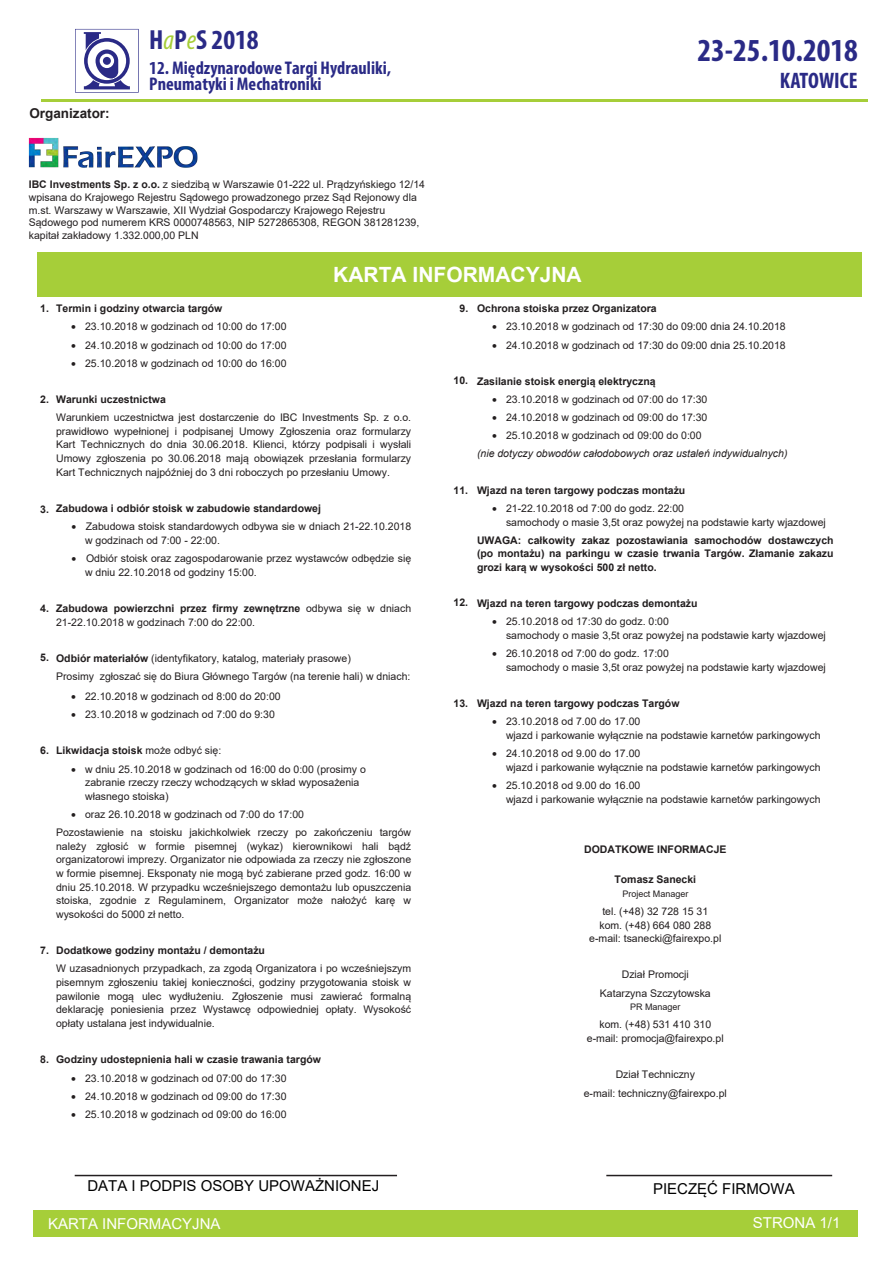
<style>
.page{position:relative;width:893px;height:1263px;background:#fff}
.page>*{position:absolute;margin:0;border:0;box-sizing:border-box;transform-origin:0 0}
.t1{font:700 condensed 32.25px "Myriad Pro";color:#2a2a86}
.t2{font:700 condensed 27.75px "Myriad Pro";color:#2a2a86}
.t3{font:700 condensed 22.5px "Myriad Pro";color:#2a2a86}
.t4{font:700 21px "Arial";color:#fff}
.t5{font:700 condensed 18.45px/16.8px "Myriad Pro";color:#2a2a86}
.t6{font:15px "Arial";color:#000}
.t7{font:15px "Arial";color:#fff}
.t8{font:700 13.5px "Arial";color:#231f20}
.t9{font:10.5px/13.6px "Arial";color:#221e1f}
.t10{font:700 10.5px/13.6px "Arial";color:#221e1f;text-align:justify}
.t11{font:10.5px/12.6px "Arial";color:#231f20}
.t12{font:italic 10.5px/18.1px "Arial";color:#221e1f}
.t13{font:9px "Arial";color:#221e1f}
.s1{font-weight:400;font-style:italic;color:#a6ce39}
.s2{font-weight:700}
.s3{font-style:inherit}
.s4{font-weight:400}
.s5{font-style:normal}
</style>
<div class="page">
<div style="left:38px;top:253px;width:824px;height:44px;background:#a6ce39"></div>
<hr style="left:42px;top:99px;width:826px;height:2px;background:#a6ce39">
<div style="left:75px;top:29px;width:64px;height:64px;background:#7d7db4"></div>
<svg style="left:76px;top:29px;width:62px;height:63px;background:#b7b7d6"></svg>
<img style="left:28px;top:137px;width:170px;height:31px">
<hr style="left:75px;top:1175px;width:322px;height:1px;background:#231f20">
<hr style="left:606px;top:1175px;width:226px;height:1px;background:#231f20">
<div style="left:33px;top:1210px;width:825px;height:26px;background:#a6ce39"></div>
<p class="t8" style="left:29px;top:103px;width:82px">Organizator:</p>
<h2 class="t2" style="left:149px;top:28px;width:111px">H<span class="s1">a</span>P<span class="s1">e</span>S 2018</h2>
<h3 class="t5" style="left:149px;top:59px;width:243px">12. Miêdzynarodowe Targi Hydrauliki,<br>Pneumatyki i Mechatroniki</h3>
<p class="t11" style="left:29px;top:178px;width:398px"><span class="s2">IBC Investments Sp. z o.o.</span> z siedzibą w Warszawie 01-222 ul. Prądzyńskiego 12/14 wpisana do Krajowego Rejestru Sądowego prowadzonego przez Sąd Rejonowy dla m.st. Warszawy w Warszawie, XII Wydział Gospodarczy Krajowego Rejestru Sądowego pod numerem KRS 0000748563, NIP 5272865308, REGON 381281239, kapitał zakładowy 1.332.000,00 PLN</p>
<h3 class="t4" style="left:333px;top:260px;width:250px">KARTA INFORMACYJNA</h3>
<h1 class="t1" style="left:697px;top:37px;width:162px">23-25.10.2018</h1>
<h3 class="t3" style="left:780px;top:71px;width:79px">KATOWICE</h3>
<p class="t10" style="left:56px;top:302px;width:168px">Termin i godziny otwarcia targów</p>
<p class="t9" style="left:71px;top:320px;width:217px">• 23.10.2018 w godzinach od 10:00 do 17:00</p>
<p class="t9" style="left:71px;top:338px;width:217px">• 24.10.2018 w godzinach od 10:00 do 17:00</p>
<p class="t9" style="left:71px;top:356px;width:217px">• 25.10.2018 w godzinach od 10:00 do 16:00</p>
<p class="t10" style="left:56px;top:393px;width:111px">Warunki uczestnictwa</p>
<p class="t9" style="left:56px;top:411px;width:357px;text-align:justify">Warunkiem uczestnictwa jest dostarczenie do IBC Investments Sp. z o.o. prawidłowo wypełnionej i podpisanej Umowy Zgłoszenia oraz formularzy Kart Technicznych do dnia 30.06.2018. Klienci, którzy podpisali i wysłali Umowy zgłoszenia po 30.06.2018 mają obowiązek przesłania formularzy Kart Technicznych najpóźniej do 3 dni roboczych po przesłaniu Umowy.</p>
<p class="t10" style="left:56px;top:502px;width:266px">Zabudowa i odbiór stoisk w zabudowie standardowej</p>
<p class="t9" style="left:85px;top:520px;width:328px;text-indent:-14px">• Zabudowa stoisk standardowych odbywa sie w dniach 21-22.10.2018 w godzinach od 7:00 - 22:00.</p>
<p class="t9" style="left:85px;top:551px;width:328px;text-indent:-14px">• Odbiór stoisk oraz zagospodarowanie przez wystawców odbędzie się w dniu 22.10.2018 od godziny 15:00.</p>
<p class="t9" style="left:56px;top:601px;width:357px"><span class="s2">Zabudowa powierzchni przez firmy zewnętrzne</span> odbywa się w dniach<br>21-22.10.2018 w godzinach 7:00 do 22:00.</p>
<p class="t9" style="left:56px;top:649px;width:356px;line-height:18.1px"><span class="s2">Odbiór materiałów</span> (identyfikatory, katalog, materiały prasowe)<br>Prosimy zgłoszać się do Biura Głównego Targów (na terenie <span class="s3">hali</span>) w dniach:</p>
<p class="t9" style="left:71px;top:689px;width:211px">• 22.10.2018 w godzinach od 8:00 do 20:00</p>
<p class="t9" style="left:71px;top:707px;width:205px">• 23.10.2018 w godzinach od 7:00 do 9:30</p>
<p class="t10" style="left:56px;top:744px;width:167px">Likwidacja stoisk <span class="s4">może odbyć się:</span></p>
<p class="t9" style="left:85px;top:762px;width:282px;text-indent:-14px">• w dniu 25.10.2018 w godzinach od 16:00 do 0:00 (prosimy <span class="s3">o zabranie rzeczy</span> rzeczy wchodząc<span class="s3">ych</span> w skład wyposażenia własnego stoiska)</p>
<p class="t9" style="left:56px;top:805px;width:357px;line-height:18.1px;text-indent:15px">• oraz 26.10.2018 w godzinach od 7:00 do 17:00<br>Pozostawienie na stoisku jakichkolwiek rzeczy po zakończeniu targów</p>
<p class="t9" style="left:56px;top:839px;width:357px;text-align:justify">należy zgłosić w formie pisemnej (wykaz) kierownikowi <span class="s3">hali</span> bądź organizatorowi imprezy. Organizator nie odpowiada za rzeczy nie zgłoszone w formie pisemnej. Eksponaty nie mogą być zabierane przed godz. 16:00 w dniu 25.10.2018. W przypadku wcześniejszego demontażu lub opuszczenia stoiska, zgodnie z Regulaminem, Organizator może nałożyć karę w wysokości do 5000 zł netto.</p>
<p class="t10" style="left:56px;top:944px;width:210px">Dodatkowe godziny montażu / demontażu</p>
<p class="t9" style="left:56px;top:962px;width:357px;text-align:justify">W uzasadnionych przypadkach, za zgodą Organizatora i po wcześniejszym pisemnym zgłoszeniu takiej konieczności, godziny przygotowania stoisk w pawilonie mogą ulec wydłużeniu. Zgłoszenie musi zawierać formalną deklarację poniesienia przez Wystawcę odpowiedniej opłaty. Wysokość opłaty ustalana jest indywidualnie.</p>
<p class="t10" style="left:56px;top:1053px;width:266px">Godziny udostepnienia <span class="s3">hali</span> w czasie trawania targów</p>
<p class="t9" style="left:71px;top:1071px;width:217px">• 23.10.2018 w godzinach od 07:00 do 17:30</p>
<p class="t9" style="left:71px;top:1089px;width:217px">• 24.10.2018 w godzinach od 09:00 do 17:30</p>
<p class="t9" style="left:71px;top:1107px;width:217px">• 25.10.2018 w godzinach od 09:00 do 16:00</p>
<p class="t10" style="left:40px;top:302px;width:10px">1.</p>
<p class="t10" style="left:40px;top:393px;width:10px">2.</p>
<p class="t10" style="left:40px;top:502px;width:10px">3.</p>
<p class="t10" style="left:40px;top:601px;width:10px">4.</p>
<p class="t10" style="left:40px;top:651px;width:10px">5.</p>
<p class="t10" style="left:40px;top:744px;width:10px">6.</p>
<p class="t10" style="left:40px;top:944px;width:10px">7.</p>
<p class="t10" style="left:40px;top:1053px;width:10px">8.</p>
<p class="t10" style="left:460px;top:302px;width:10px">9.</p>
<p class="t10" style="left:454px;top:374px;width:16px">10.</p>
<p class="t10" style="left:454px;top:483px;width:16px">11.</p>
<p class="t10" style="left:454px;top:596px;width:16px">12.</p>
<p class="t10" style="left:454px;top:696px;width:16px">13.</p>
<p class="t10" style="left:477px;top:302px;width:181px">Ochrona stoiska przez Organizatora</p>
<p class="t9" style="left:492px;top:320px;width:295px">• 23.10.2018 w godzinach od 17:30 do 09:00 dnia 24.10.2018</p>
<p class="t9" style="left:492px;top:338px;width:295px">• 24.10.2018 w godzinach od 17:30 do 09:00 dnia 25.10.2018</p>
<p class="t10" style="left:477px;top:374px;width:180px">Zasilanie stoisk energią elektryczną</p>
<p class="t9" style="left:492px;top:392px;width:217px">• 23.10.2018 w godzinach od 07:00 do 17:30</p>
<p class="t9" style="left:492px;top:411px;width:217px">• 24.10.2018 w godzinach od 09:00 do 17:30</p>
<p class="t12" style="left:477px;top:427px;width:312px;text-indent:15px">• <span class="s5">25.10.2018 w godzinach od 09:00 do 0:00<br></span>(nie dotyczy obwodów całodobowych oraz ustaleń indywidualnych)</p>
<p class="t10" style="left:477px;top:483px;width:210px">Wjazd na teren targowy podczas montażu</p>
<p class="t9" style="left:506px;top:501px;width:321px;text-indent:-14px">• 21-22.10.2018 od 7:00 do godz. 22:00<br>samochody o masie 3,5t oraz powyżej na podstawie karty wjazdowej</p>
<p class="t10" style="left:477px;top:533px;width:358px">UWAGA: całkowity zakaz pozostawiania samochodów dostawczych (po montażu) na parkingu w czasie trwania Targów. Złamanie zakazu grozi karą w wysokości 500 zł netto.</p>
<p class="t10" style="left:477px;top:597px;width:222px">Wjazd na teren targowy podczas demontażu</p>
<p class="t9" style="left:506px;top:615px;width:321px;text-indent:-14px">• 25.10.2018 od 17:30 do godz. 0:00<br>samochody o masie 3,5t oraz powyżej na podstawie karty wjazdowej</p>
<p class="t9" style="left:506px;top:647px;width:321px;text-indent:-14px">• 26.10.2018 od 7:00 do godz. 17:00<br>samochody o masie 3,5t oraz powyżej na podstawie karty wjazdowej</p>
<p class="t10" style="left:477px;top:697px;width:204px">Wjazd na teren targowy podczas Targów</p>
<p class="t9" style="left:506px;top:715px;width:316px;text-indent:-14px">• 23.10.2018 od 7.00 do 17.00<br>wjazd i parkowanie wyłącznie na podstawie karnetów parkingowych</p>
<p class="t9" style="left:506px;top:747px;width:316px;text-indent:-14px">• 24.10.2018 od 9.00 do 17.00<br>wjazd i parkowanie wyłącznie na podstawie karnetów parkingowych</p>
<p class="t9" style="left:506px;top:778px;width:316px;text-indent:-14px">• 25.10.2018 od 9.00 do 16.00<br>wjazd i parkowanie wyłącznie na podstawie karnetów parkingowych</p>
<p class="t10" style="left:584px;top:842px;width:144px">DODATKOWE INFORMACJE</p>
<p class="t10" style="left:614px;top:873px;width:83px">Tomasz Sanecki</p>
<p class="t13" style="left:622px;top:887px;width:68px">Project Manager</p>
<p class="t9" style="left:589px;top:904px;width:134px;text-align:center">tel. (+48) 32 728 15 31<br>kom. (+48) 664 080 288 e-mail: tsanecki@fairexpo.pl</p>
<p class="t9" style="left:600px;top:966px;width:112px;line-height:18.1px;text-align:center">Dział Promocji<br>Katarzyna Szczytowska</p>
<p class="t13" style="left:630px;top:1001px;width:52px">PR Manager</p>
<p class="t9" style="left:587px;top:1018px;width:138px;text-align:center">kom. (+48) 531 410 310 e-mail: promocja@fairexpo.pl</p>
<p class="t9" style="left:584px;top:1065px;width:145px;line-height:18.1px;text-align:center">Dział Techniczny<br>e-mail: techniczny@fairexpo.pl</p>
<h3 class="t6" style="left:87px;top:1175px;width:293px">DATA I PODPIS OSOBY UPOWAŻNIONEJ</h3>
<h3 class="t6" style="left:653px;top:1178px;width:143px">PIECZĘĆ FIRMOWA</h3>
<h3 class="t7" style="left:48px;top:1214px;width:174px">KARTA INFORMACYJNA</h3>
<h3 class="t7" style="left:753px;top:1212px;width:89px">STRONA 1/1</h3>
</div>
